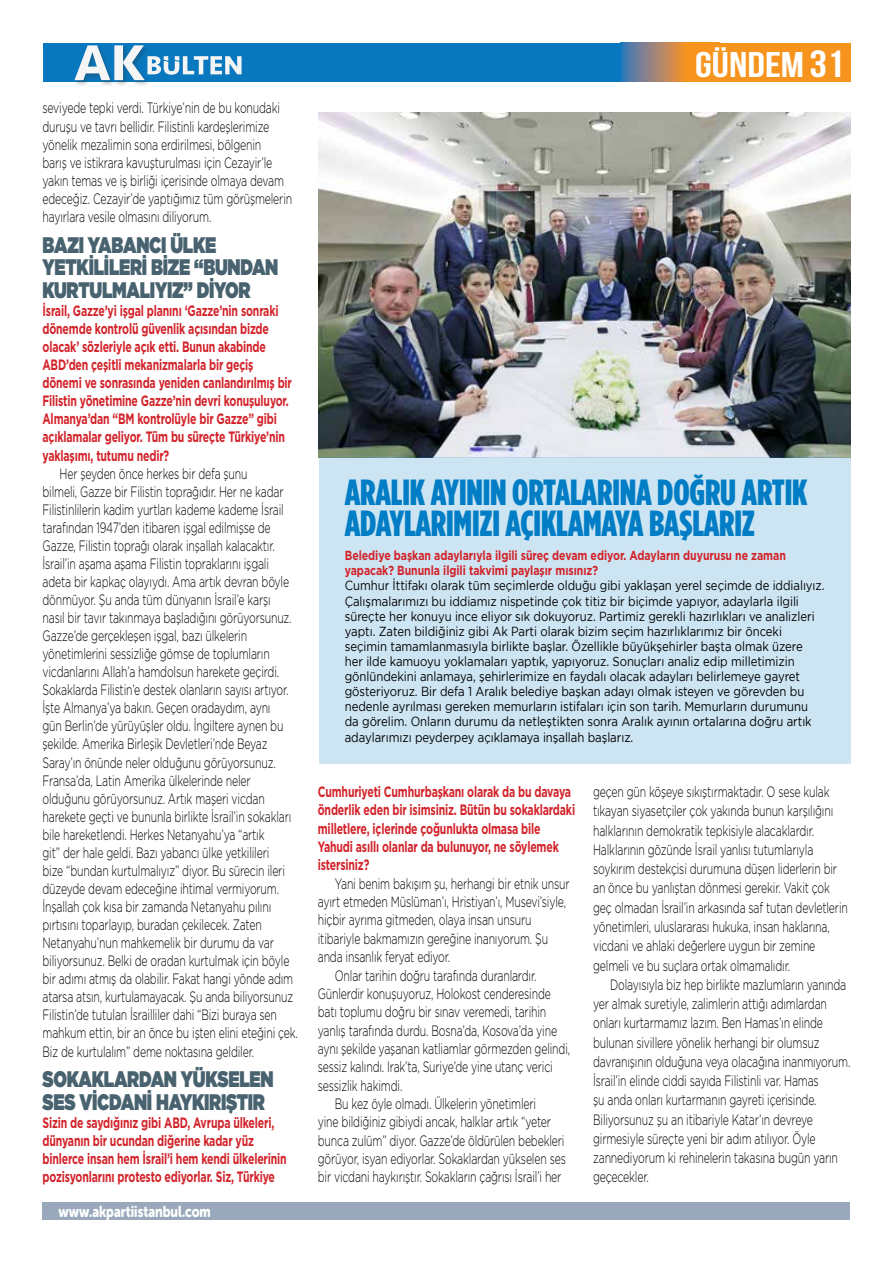
<style>
.page{position:relative;width:893px;height:1263px;background:#fff}
.page>*{position:absolute;margin:0;border:0;box-sizing:border-box;transform-origin:0 0}
.t1{font:900 36.3px/30.3px "Gotham Cond";letter-spacing:-.005em;color:#007dc5}
.t2{font:700 35.7px "Bebas Neue";color:#fff;scale:1.21 1}
.t3{font:900 22.5px/22.5px "Gotham";letter-spacing:-.015em;color:#48626f;scale:.75 1}
.t4{font:15.6px "Museo Sans Rounded 900";color:#fff;scale:.8 1}
.t5{font:300 15px/18px "Gotham";letter-spacing:-.015em;color:#000;scale:.7 1}
.t6{font:700 15px/18px "Gotham";letter-spacing:-.015em;color:#d2232a;scale:.7 1}
.t7{font:13.2px/15.1px "Gotham";letter-spacing:-.005em;color:#000;scale:.86 1}
.t8{font:700 13.2px/15.8px "Gotham";letter-spacing:-.005em;color:#d2232a;scale:.8 1}
.s1{font-size:37.95px}
</style>
<div class="page">
<div style="left:43px;top:1203px;width:807px;height:17px;background:#99a9bb"></div>
<div style="left:43px;top:43px;width:806px;height:39px;background:#0978be"></div>
<div style="left:686px;top:43px;width:164px;height:39px;background:#f7941e"></div>
<svg style="left:621px;top:43px;width:65px;height:39px;background:#998477"></svg>
<img style="left:74px;top:80px;width:74px;height:5px">
<svg style="left:74px;top:45px;width:168px;height:35px"></svg>
<img style="left:319px;top:112px;width:531px;height:345px">
<div style="left:319px;top:457px;width:531px;height:307px;background:#cde5f3"></div>
<p class="t5" style="left:43px;top:99px;width:358px">seviyede tepki verdi. Türkiye’nin de bu konudaki duruşu ve tavrı bellidir. Filistinli kardeşlerimize yönelik mezalimin sona erdirilmesi, bölgenin<br>barış ve istikrara kavuşturulması için Cezayir’le yakın temas ve iş birliği içerisinde olmaya devam edeceğiz. Cezayir’de yaptığımız tüm görüşmelerin hayırlara vesile olmasını diliyorum.</p>
<h3 class="t3" style="left:43px;top:233px;width:316px">BAZI YABANCI ÜLKE<br>YETKİLİLERİ BİZE “BUNDAN<br>KURTULMALIYIZ” DİYOR</h3>
<p class="t6" style="left:43px;top:302px;width:358px">İsrail, Gazze’yi işgal planını ‘Gazze’nin sonraki dönemde kontrolü güvenlik açısından bizde olacak’ sözleriyle açık etti. Bunun akabinde ABD’den çeşitli mekanizmalarla bir geçiş dönemi ve sonrasında yeniden canlandırılmış bir Filistin yönetimine Gazze’nin devri konuşuluyor.<br>Almanya’dan “BM kontrolüyle bir Gazze” gibi açıklamalar geliyor. Tüm bu süreçte Türkiye’nin yaklaşımı, tutumu nedir?</p>
<p class="t5" style="left:43px;top:464px;width:366px;text-indent:17px">Her şeyden önce herkes bir defa şunu<br>bilmeli, Gazze bir Filistin toprağıdır. Her ne kadar Filistinlilerin kadim yurtları kademe kademe İsrail tarafından 1947’den itibaren işgal edilmişse de Gazze, Filistin toprağı olarak inşallah kalacaktır.<br>İsrail’in aşama aşama Filistin topraklarını işgali adeta bir kapkaç olayıydı. Ama artık devran böyle dönmüyor. Şu anda tüm dünyanın İsrail’e karşı<br>nasıl bir tavır takınmaya başladığını görüyorsunuz.<br>Gazze’de gerçekleşen işgal, bazı ülkelerin yönetimlerini sessizliğe gömse de toplumların vicdanlarını Allah’a hamdolsun harekete geçirdi.<br>Sokaklarda Filistin’e destek olanların sayısı artıyor.<br>İşte Almanya’ya bakın. Geçen oradaydım, aynı<br>gün Berlin’de yürüyüşler oldu. İngiltere aynen bu şekilde. Amerika Birleşik Devletleri’nde Beyaz Saray’ın önünde neler olduğunu görüyorsunuz.<br>Fransa’da, Latin Amerika ülkelerinde neler olduğunu görüyorsunuz. Artık maşeri vicdan harekete geçti ve bununla birlikte İsrail’in sokakları bile hareketlendi. Herkes Netanyahu’ya “artık<br>git” der hale geldi. Bazı yabancı ülke yetkilileri<br>bize “bundan kurtulmalıyız” diyor. Bu sürecin ileri düzeyde devam edeceğine ihtimal vermiyorum.<br>İnşallah çok kısa bir zamanda Netanyahu pılını pırtısını toparlayıp, buradan çekilecek. Zaten Netanyahu’nun mahkemelik bir durumu da var biliyorsunuz. Belki de oradan kurtulmak için böyle bir adımı atmış da olabilir. Fakat hangi yönde adım atarsa atsın, kurtulamayacak. Şu anda biliyorsunuz Filistin’de tutulan İsrailliler dahi “Bizi buraya sen mahkum ettin, bir an önce bu işten elini eteğini çek.<br>Biz de kurtulalım” deme noktasına geldiler.</p>
<h3 class="t3" style="left:43px;top:1068px;width:310px">SOKAKLARDAN YÜKSELEN<br>SES VİCDANİ HAYKIRIŞTIR</h3>
<p class="t6" style="left:43px;top:1113px;width:350px">Sizin de saydığınız gibi ABD, Avrupa ülkeleri, dünyanın bir ucundan diğerine kadar yüz binlerce insan hem İsrail’i hem kendi ülkelerinin pozisyonlarını protesto ediyorlar. Siz, Türkiye</p>
<p class="t4" style="left:59px;top:1202px;width:192px">www.akpartiistanbul.com</p>
<h2 class="t2" style="left:695px;top:45px;width:125px">GÜNDEM<span class="s1">31</span></h2>
<h1 class="t1" style="left:345px;top:477px;width:464px">ARALIK AYININ ORTALARINA DOĞRU ARTIK<br>ADAYLARIMIZI AÇIKLAMAYA BAŞLARIZ</h1>
<p class="t8" style="left:345px;top:547px;width:553px">Belediye başkan adaylarıyla ilgili süreç devam ediyor. Adayların duyurusu ne zaman yapacak? Bununla ilgili takvimi paylaşır mısınız?</p>
<p class="t7" style="left:345px;top:578px;width:559px">Cumhur İttifakı olarak tüm seçimlerde olduğu gibi yaklaşan yerel seçimde de iddialıyız.<br>Çalışmalarımızı bu iddiamız nispetinde çok titiz bir biçimde yapıyor, adaylarla ilgili süreçte her konuyu ince eliyor sık dokuyoruz. Partimiz gerekli hazırlıkları ve analizleri yaptı. Zaten bildiğiniz gibi Ak Parti olarak bizim seçim hazırlıklarımız bir önceki seçimin tamamlanmasıyla birlikte başlar. Özellikle büyükşehirler başta olmak üzere<br>her ilde kamuoyu yoklamaları yaptık, yapıyoruz. Sonuçları analiz edip milletimizin gönlündekini anlamaya, şehirlerimize en faydalı olacak adayları belirlemeye gayret gösteriyoruz. Bir defa 1 Aralık belediye başkan adayı olmak isteyen ve görevden bu nedenle ayrılması gereken memurların istifaları için son tarih. Memurların durumunu da görelim. Onların durumu da netleştikten sonra Aralık ayının ortalarına doğru artık adaylarımızı peyderpey açıklamaya inşallah başlarız.</p>
<p class="t6" style="left:318px;top:782px;width:369px">Cumhuriyeti Cumhurbaşkanı olarak da bu davaya önderlik eden bir isimsiniz. Bütün bu sokaklardaki milletlere, içlerinde çoğunlukta olmasa bile Yahudi asıllı olanlar da bulunuyor, ne söylemek istersiniz?</p>
<p class="t5" style="left:335px;top:874px;width:337px">Yani benim bakışım şu, herhangi bir etnik unsur</p>
<p class="t5" style="left:318px;top:892px;width:356px">ayırt etmeden Müslüman’ı, Hristiyan’ı, Musevi’siyle,</p>
<p class="t5" style="left:318px;top:911px;width:307px">hiçbir ayrıma gitmeden, olaya insan unsuru</p>
<p class="t5" style="left:318px;top:929px;width:330px">itibariyle bakmamızın gereğine inanıyorum. Şu</p>
<p class="t5" style="left:318px;top:947px;width:191px">anda insanlık feryat ediyor.</p>
<p class="t5" style="left:335px;top:966px;width:290px">Onlar tarihin doğru tarafında duranlardır.</p>
<p class="t5" style="left:318px;top:984px;width:334px">Günlerdir konuşuyoruz, Holokost cenderesinde</p>
<p class="t5" style="left:318px;top:1002px;width:328px">batı toplumu doğru bir sınav veremedi, tarihin</p>
<p class="t5" style="left:318px;top:1021px;width:343px">yanlış tarafında durdu. Bosna’da, Kosova’da yine</p>
<p class="t5" style="left:318px;top:1039px;width:362px">aynı şekilde yaşanan katliamlar görmezden gelindi,</p>
<p class="t5" style="left:318px;top:1057px;width:337px">sessiz kalındı. Irak’ta, Suriye’de yine utanç verici</p>
<p class="t5" style="left:318px;top:1076px;width:122px">sessizlik hakimdi.</p>
<p class="t5" style="left:335px;top:1094px;width:289px">Bu kez öyle olmadı. Ülkelerin yönetimleri</p>
<p class="t5" style="left:318px;top:1112px;width:335px">yine bildiğiniz gibiydi ancak, halklar artık “yeter</p>
<p class="t5" style="left:318px;top:1131px;width:354px">bunca zulüm” diyor. Gazze’de öldürülen bebekleri</p>
<p class="t5" style="left:318px;top:1149px;width:356px">görüyor, isyan ediyorlar. Sokaklardan yükselen ses</p>
<p class="t5" style="left:318px;top:1167px;width:350px">bir vicdani haykırıştır. Sokakların çağrısı İsrail’i her</p>
<p class="t5" style="left:593px;top:782px;width:365px;line-height:19.2px">geçen gün köşeye sıkıştırmaktadır. O sese kulak tıkayan siyasetçiler çok yakında bunun karşılığını halklarının demokratik tepkisiyle alacaklardır.<br>Halklarının gözünde İsrail yanlısı tutumlarıyla soykırım destekçisi durumuna düşen liderlerin bir an önce bu yanlıştan dönmesi gerekir. Vakit çok geç olmadan İsrail’in arkasında saf tutan devletlerin yönetimleri, uluslararası hukuka, insan haklarına, vicdani ve ahlaki değerlere uygun bir zemine gelmeli ve bu suçlara ortak olmamalıdır.</p>
<p class="t5" style="left:593px;top:974px;width:369px;line-height:19.2px;text-indent:17px">Dolayısıyla biz hep birlikte mazlumların yanında yer almak suretiyle, zalimlerin attığı adımlardan onları kurtarmamız lazım. Ben Hamas’ın elinde bulunan sivillere yönelik herhangi bir olumsuz davranışının olduğuna veya olacağına inanmıyorum.<br>İsrail’in elinde ciddi sayıda Filistinli var. Hamas<br>şu anda onları kurtarmanın gayreti içerisinde.<br>Biliyorsunuz şu an itibariyle Katar’ın devreye girmesiyle süreçte yeni bir adım atılıyor. Öyle zannediyorum ki rehinelerin takasına bugün yarın geçecekler.</p>
</div>
